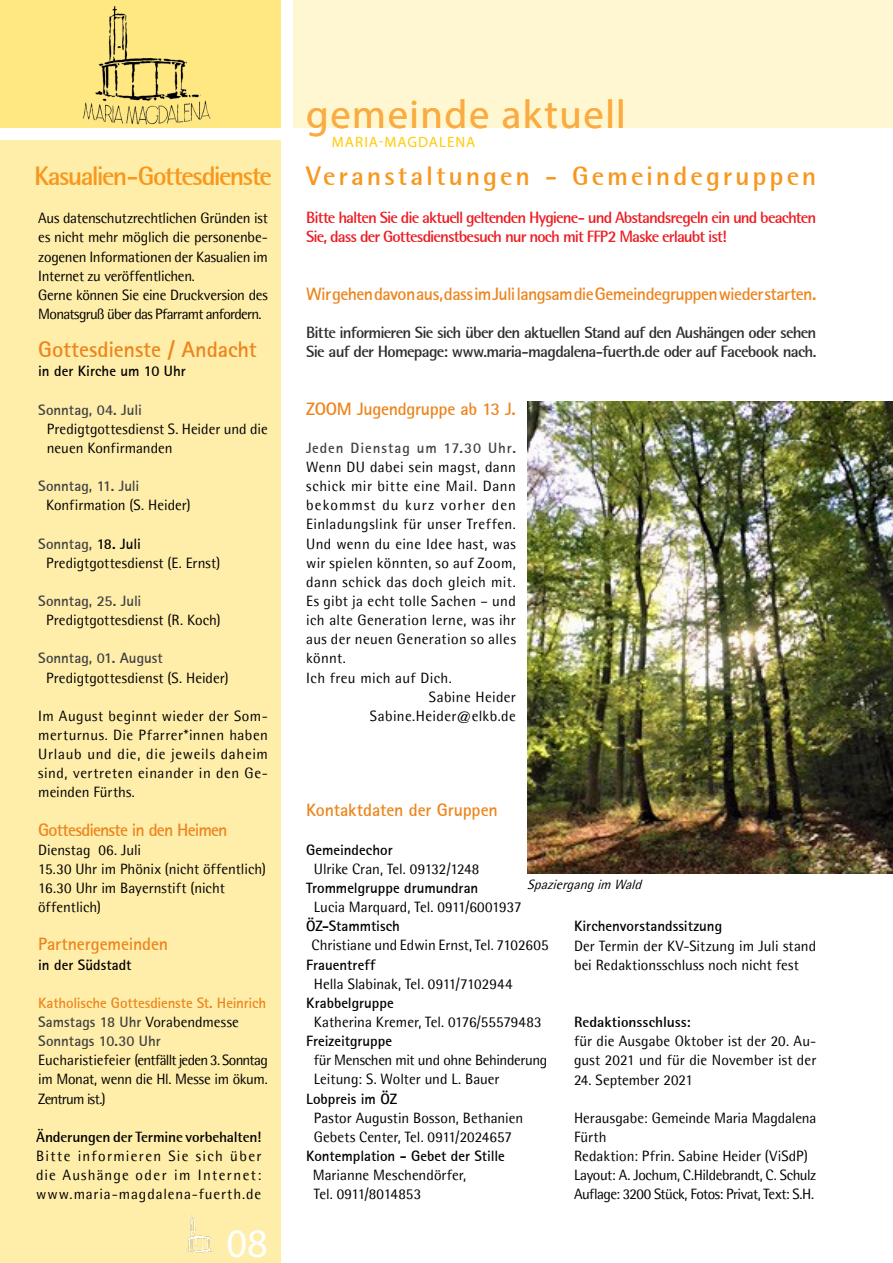
<style>
.page{position:relative;width:893px;height:1263px;background:#fff}
.page>*{position:absolute;margin:0;border:0;box-sizing:border-box;transform-origin:0 0}
.t1{font:40.5px "Myriad Pro";letter-spacing:.04em;color:#faaa4b}
.t2{font:40.5px "Myriad Pro";color:#fff}
.t3{font:700 27px "Rotis Semi Sans 55";letter-spacing:.1em;color:#f8971d}
.t4{font:700 27px "Rotis Semi Sans 55";letter-spacing:-.065em;color:#f8971d}
.t5{font:22.5px "Rotis Sans Serif Bold 65";letter-spacing:-.005em;color:#ed851e}
.t6{font:18px "Rotis Sans Serif Bold 65";letter-spacing:-.03em;color:#ed851e}
.t7{font:18px "Rotis Sans Serif Bold 65";letter-spacing:-.005em;color:#ed851e}
.t8{font:18px "Rotis Sans Serif Bold 65";letter-spacing:-.05em;color:#ed851e}
.t9{font:700 16.5px/19.2px "Rotis Semi Sans 55";letter-spacing:-.05em;color:#2f2f2f}
.t10{font:700 16.5px/19.2px "Rotis Semi Sans 55";letter-spacing:-.06em;color:#ed1d24}
.t11{font:15px/19.2px "Rotis Semi Sans";color:#000}
.t12{font:15px/19.2px "Rotis Semi Sans";letter-spacing:-.02em;color:#000}
.t13{font:15px "Rotis Semi Sans";letter-spacing:.025em;color:#000}
.t14{font:15px "Rotis Sans Serif Bold 65";color:#000}
.t15{font:15px "Rotis Sans Serif Bold 65";letter-spacing:.005em;color:#404142}
.t16{font:15px/19.2px "Rotis Sans Serif Bold 65";letter-spacing:-.005em;color:#ed851e}
.t17{font:15px "Rotis Semi Sans";letter-spacing:.03em;color:#000}
.t18{font:700 15px "Rotis Semi Sans 55";letter-spacing:-.01em;color:#000}
.t19{font:15px "Rotis Semi Sans";letter-spacing:.04em;color:#000}
.t20{font:15px "Rotis Sans Serif Bold 65";letter-spacing:.06em;color:#404142}
.t21{font:15px "Rotis Semi Sans";letter-spacing:.075em;color:#000}
.t22{font:15px "Myriad Pro";letter-spacing:.065em;color:#ffcb05}
.t23{font:italic 13.5px "Rotis Semi Sans";color:#000}
.s1{color:#000}
.s2{color:#404142}
.s3{font-family:"Rotis Semi Sans";color:#000}
</style>
<div class="page">
<div style="left:293px;top:0;width:600px;height:128px;background:#fff6d2"></div>
<div style="left:0;top:0;width:281px;height:128px;background:#ffe881"></div>
<div style="left:0;top:140px;width:281px;height:1123px;background:#fea"></div>
<img style="left:83px;top:6px;width:128px;height:119px">
<img style="left:186px;top:1215px;width:28px;height:38px">
<img style="left:527px;top:402px;width:366px;height:472px">
<h1 class="t1" style="left:306px;top:89px;width:321px">gemeinde aktuell</h1>
<p class="t22" style="left:332px;top:132px;width:145px">maria-magdalena</p>
<h2 class="t4" style="left:34px;top:159px;width:240px">Kasualien - Gottesdienste</h2>
<h2 class="t3" style="left:306px;top:159px;width:512px">Veranstaltungen - Gemeindegruppen</h2>
<p class="t12" style="left:38px;top:208px;width:231px">Aus datenschutzrechtlichen Gründen ist es nicht mehr möglich die personenbe&shy;zogenen Informationen der Kasualien im Internet zu veröffentlichen.<br>Gerne können Sie eine Druckversion des Monatsgruß über das Pfarramt anfordern.</p>
<p class="t10" style="left:306px;top:208px;width:512px">Bitte halten Sie die aktuell geltenden Hygiene- und Abstandsregeln ein und beachten<br>Sie, dass der Gottesdienstbesuch nur noch mit FFP2 Maske erlaubt ist!</p>
<p class="t6" style="left:306px;top:282px;width:512px">Wir gehen davon aus, dass im Juli langsam die Gemeindegruppen wieder starten.</p>
<p class="t9" style="left:306px;top:323px;width:512px">Bitte informieren Sie sich über den aktuellen Stand auf den Aushängen oder sehen<br>Sie auf der Homepage: www.maria-magdalena-fuerth.de oder auf Facebook nach.</p>
<h3 class="t5" style="left:38px;top:335px;width:220px">Gottesdienste / Andacht</h3>
<p class="t14" style="left:38px;top:362px;width:149px">in der Kirche um 10 Uhr</p>
<p class="t15" style="left:38px;top:400px;width:105px">Sonntag, 04. Juli</p>
<p class="t11" style="left:47px;top:419px;width:223px">Predigtgottesdienst S. Heider und die neuen Konfirmanden</p>
<p class="t15" style="left:38px;top:477px;width:103px">Sonntag, 11. Juli</p>
<p class="t11" style="left:46px;top:495px;width:146px">Konfirmation (S. Heider)</p>
<p class="t15" style="left:38px;top:534px;width:104px">Sonntag, <span class="s1">18. Juli</span></p>
<p class="t11" style="left:46px;top:553px;width:176px">Predigtgottesdienst (E. Ernst)</p>
<p class="t15" style="left:38px;top:591px;width:105px">Sonntag, 25. Juli</p>
<p class="t11" style="left:46px;top:610px;width:176px">Predigtgottesdienst (R. Koch)</p>
<p class="t15" style="left:38px;top:649px;width:126px">Sonntag, 01. August</p>
<p class="t11" style="left:46px;top:668px;width:184px">Predigtgottesdienst (S. Heider)</p>
<p class="t11" style="left:38px;top:706px;width:231px;text-align:justify">Im August beginnt wieder der Som&shy;merturnus. Die Pfarrer*innen haben Urlaub und die, die jeweils daheim sind, vertreten einander in den Ge&shy;meinden Fürths.</p>
<p class="t8" style="left:38px;top:818px;width:191px">Gottesdienste in den Heimen</p>
<p class="t11" style="left:38px;top:840px;width:229px">Dienstag 06. Juli<br>15.30 Uhr im Phönix (nicht öffentlich)<br>16.30 Uhr im Bayernstift (nicht öffentlich)</p>
<p class="t7" style="left:38px;top:933px;width:132px">Partnergemeinden</p>
<p class="t14" style="left:38px;top:955px;width:95px">in der Südstadt</p>
<p class="t16" style="left:38px;top:993px;width:230px">Katholische Gottesdienste St. Heinrich<br><span class="s2">Samstags 18 Uhr</span> <span class="s3">Vorabendmesse<br></span><span class="s2">Sonntags 10.30 Uhr</span></p>
<p class="t11" style="left:38px;top:1050px;width:231px;text-align:justify">Eucharistiefeier (entfällt jeden 3. Sonntag im Monat, wenn die Hl. Messe im ökum.<br>Zentrum ist.)</p>
<p class="t6" style="left:306px;top:397px;width:211px">ZOOM Jugendgruppe ab 13 J.</p>
<p class="t20" style="left:306px;top:438px;width:211px">Jeden Dienstag um 17.30 Uhr.</p>
<p class="t13" style="left:306px;top:458px;width:211px">Wenn DU dabei sein magst, dann</p>
<p class="t19" style="left:306px;top:477px;width:211px">schick mir bitte eine Mail. Dann</p>
<p class="t21" style="left:306px;top:496px;width:211px">bekommst du kurz vorher den</p>
<p class="t17" style="left:306px;top:515px;width:211px">Einladungslink für unser Treffen.</p>
<p class="t13" style="left:306px;top:535px;width:211px">Und wenn du eine Idee hast, was</p>
<p class="t13" style="left:306px;top:554px;width:211px">wir spielen könnten, so auf Zoom,</p>
<p class="t17" style="left:306px;top:573px;width:211px">dann schick das doch gleich mit.</p>
<p class="t13" style="left:306px;top:592px;width:211px">Es gibt ja echt tolle Sachen – und</p>
<p class="t13" style="left:306px;top:611px;width:211px">ich alte Generation lerne, was ihr</p>
<p class="t13" style="left:306px;top:630px;width:211px">aus der neuen Generation so alles</p>
<p class="t11" style="left:306px;top:649px;width:41px">könnt.</p>
<p class="t13" style="left:306px;top:669px;width:147px">Ich freu mich auf Dich.</p>
<p class="t13" style="left:429px;top:688px;width:88px">Sabine Heider</p>
<p class="t13" style="left:370px;top:707px;width:147px">Sabine.Heider@elkb.de</p>
<p class="t7" style="left:306px;top:799px;width:193px">Kontaktdaten der Gruppen</p>
<p class="t14" style="left:306px;top:840px;width:88px">Gemeindechor</p>
<p class="t11" style="left:314px;top:859px;width:167px">Ulrike Cran, Tel. 09132/1248</p>
<p class="t14" style="left:306px;top:878px;width:174px">Trommelgruppe drumundran</p>
<p class="t11" style="left:314px;top:897px;width:209px">Lucia Marquard, Tel. 0911/6001937</p>
<p class="t14" style="left:306px;top:917px;width:95px">ÖZ-Stammtisch</p>
<p class="t11" style="left:311px;top:936px;width:239px">Christiane und Edwin Ernst, Tel. 7102605</p>
<p class="t14" style="left:306px;top:955px;width:71px">Frauentreff</p>
<p class="t11" style="left:314px;top:974px;width:200px">Hella Slabinak, Tel. 0911/7102944</p>
<p class="t14" style="left:306px;top:993px;width:89px">Krabbelgruppe</p>
<p class="t11" style="left:314px;top:1012px;width:229px">Katherina Kremer, Tel. 0176/55579483</p>
<p class="t14" style="left:306px;top:1031px;width:87px">Freizeitgruppe</p>
<p class="t12" style="left:314px;top:1050px;width:235px">für Menschen mit und ohne Behinderung<br>Leitung: S. Wolter und L. Bauer</p>
<p class="t14" style="left:306px;top:1089px;width:93px">Lobpreis im ÖZ</p>
<p class="t11" style="left:314px;top:1108px;width:211px">Pastor Augustin Bosson, Bethanien<br>Gebets Center, Tel. 0911/2024657</p>
<p class="t14" style="left:306px;top:1146px;width:200px">Kontemplation - Gebet der Stille</p>
<p class="t11" style="left:313px;top:1165px;width:155px">Marianne Meschendörfer,<br>Tel. 0911/8014853</p>
<p class="t23" style="left:527px;top:876px;width:120px">Spaziergangim Wald</p>
<p class="t14" style="left:574px;top:917px;width:150px">Kirchenvorstandssitzung</p>
<p class="t11" style="left:574px;top:936px;width:244px">Der Termin der KV-Sitzung im Juli stand bei Redaktionsschluss noch nicht fest</p>
<p class="t18" style="left:574px;top:1013px;width:118px">Redaktionsschluss:</p>
<p class="t11" style="left:574px;top:1031px;width:244px">für die Ausgabe Oktober ist der 20. Au&shy;gust 2021 und für die November ist der</p>
<p class="t11" style="left:574px;top:1070px;width:121px">24. September 2021</p>
<p class="t11" style="left:574px;top:1108px;width:244px">Herausgabe: Gemeinde Maria Magdalena Fürth<br>Redaktion: Pfrin. Sabine Heider (ViSdP)<br>Layout: A. Jochum, C.Hildebrandt, C. Schulz Auflage: 3200 Stück, Fotos: Privat, Text: S.H.</p>
<p class="t18" style="left:36px;top:1127px;width:227px">Änderungen der Termine vorbehalten!</p>
<p class="t11" style="left:36px;top:1146px;width:227px;text-align:justify">Bitte informieren Sie sich über die Aushänge oder im Internet: www.maria-magdalena-fuerth.de</p>
<h1 class="t2" style="left:227px;top:1218px;width:43px">08</h1>
</div>
